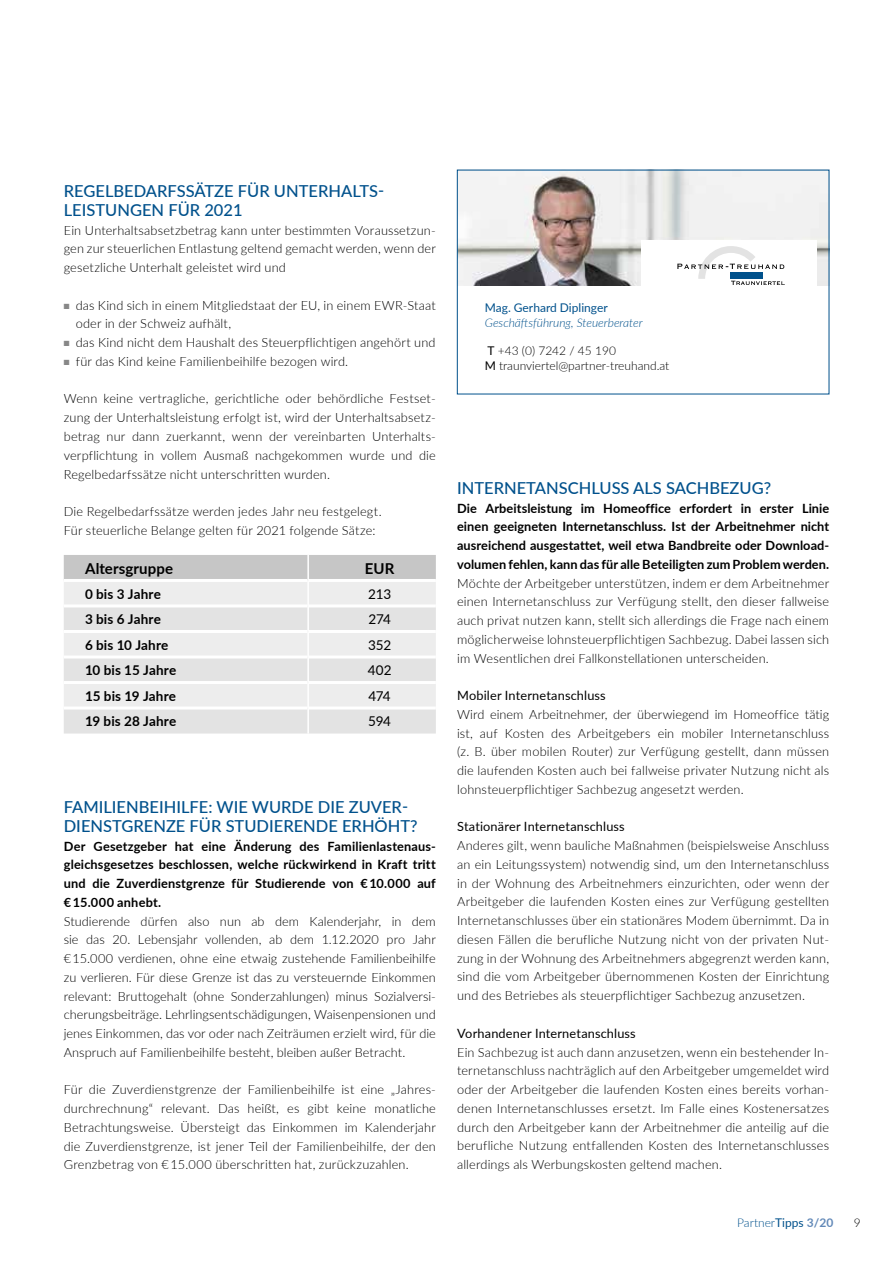
<style>
.page{position:relative;width:893px;height:1263px;background:#fff}
.page>*{position:absolute;margin:0;border:0;box-sizing:border-box;transform-origin:0 0}
.t1{font:500 16.5px/18.8px "Lato";color:#00518c}
.t2{font:700 15px "Lato";letter-spacing:.01em;color:#000}
.t3{font:700 13.5px "Lato";letter-spacing:.01em;color:#000}
.t4{font:13.5px "Lato";letter-spacing:-.015em;color:#000}
.t5{font:300 12.75px/18.8px "Lato";letter-spacing:.01em;color:#000;text-align:justify}
.t6{font:700 12.75px/18.8px "Lato";letter-spacing:.005em;color:#000;text-align:justify}
.t7{font:12.75px "Lato";letter-spacing:.01em;color:#000}
.t8{font:300 12px/15px "Lato";color:#000}
.t9{font:italic 300 12px "Lato";color:#00518c}
.t10{font:12px "Lato";color:#00518c}
.t11{font:300 12px "Lato";color:#00518c}
.s1{color:#878787}
.s2{font-weight:400}
.s3{font-weight:700;color:#6289b8}
</style>
<div class="page">
<div style="left:64px;top:555px;width:372px;height:24px;background:#c6c6c6"></div>
<div style="left:64px;top:582px;width:372px;height:22px;background:#ededed"></div>
<svg style="left:64px;top:607px;width:372px;height:126px;background:#e7e7e7"></svg>
<hr style="left:64px;top:630px;width:243px;height:3px;background:#fff">
<hr style="left:309px;top:630px;width:127px;height:3px;background:#fff">
<hr style="left:64px;top:655px;width:243px;height:3px;background:#fff">
<hr style="left:309px;top:655px;width:127px;height:3px;background:#fff">
<hr style="left:64px;top:681px;width:243px;height:3px;background:#fff">
<hr style="left:309px;top:681px;width:127px;height:3px;background:#fff">
<hr style="left:64px;top:706px;width:243px;height:3px;background:#fff">
<hr style="left:309px;top:706px;width:127px;height:3px;background:#fff">
<hr style="left:307px;top:555px;width:2px;height:25px;background:#fff">
<hr style="left:307px;top:580px;width:2px;height:26px;background:#fff">
<hr style="left:307px;top:606px;width:2px;height:25px;background:#fff">
<hr style="left:307px;top:631px;width:2px;height:26px;background:#fff">
<hr style="left:307px;top:657px;width:2px;height:25px;background:#fff">
<hr style="left:307px;top:682px;width:2px;height:26px;background:#fff">
<hr style="left:307px;top:708px;width:2px;height:25px;background:#fff">
<svg style="left:459px;top:172px;width:368px;height:113px;fill:#f1f1f1"></svg>
<div style="left:641px;top:240px;width:175px;height:54px;background:#fff"></div>
<svg style="left:677px;top:246px;width:108px;height:39px"></svg>
<p class="t1" style="left:64px;top:181px;width:322px">REGELBEDARFSSÄTZE FÜR UNTERHALTS-<br>LEISTUNGEN FÜR 2021</p>
<p class="t5" style="left:64px;top:220px;width:374px">Ein Unterhaltsabsetzbetrag kann unter bestimmten Voraussetzun&shy;gen zur steuerlichen Entlastung geltend gemacht werden, wenn der gesetzliche Unterhalt geleistet wird und</p>
<p class="t5" style="left:76px;top:295px;width:362px;text-indent:-12px"><span class="s1">■</span> das Kind sich in einem Mitgliedstaat der EU, in einem EWR-Staat oder in der Schweiz aufhält,</p>
<p class="t5" style="left:64px;top:333px;width:373px"><span class="s1">■</span> das Kind nicht dem Haushalt des Steuerpflichtigen angehört und</p>
<p class="t5" style="left:64px;top:352px;width:286px"><span class="s1">■</span> für das Kind keine Familienbeihilfe bezogen wird.</p>
<p class="t5" style="left:64px;top:389px;width:374px">Wenn keine vertragliche, gerichtliche oder behördliche Festset&shy;zung der Unterhaltsleistung erfolgt ist, wird der Unterhaltsabsetz&shy;betrag nur dann zuerkannt, wenn der vereinbarten Unterhalts&shy;verpflichtung in vollem Ausmaß nachgekommen wurde und die Regelbedarfssätze nicht unterschritten wurden.</p>
<p class="t5" style="left:64px;top:502px;width:319px">Die Regelbedarfssätze werden jedes Jahr neu festgelegt.<br>Für steuerliche Belange gelten für 2021 folgende Sätze:</p>
<p class="t2" style="left:85px;top:557px;width:90px">Altersgruppe</p>
<p class="t2" style="left:365px;top:557px;width:31px">EUR</p>
<p class="t3" style="left:85px;top:584px;width:77px">0 bis 3 Jahre</p>
<p class="t4" style="left:368px;top:584px;width:25px">213</p>
<p class="t3" style="left:85px;top:609px;width:77px">3 bis 6 Jahre</p>
<p class="t4" style="left:368px;top:610px;width:24px">274</p>
<p class="t3" style="left:85px;top:635px;width:85px">6 bis 10 Jahre</p>
<p class="t4" style="left:368px;top:635px;width:25px">352</p>
<p class="t3" style="left:85px;top:660px;width:93px">10 bis 15 Jahre</p>
<p class="t4" style="left:368px;top:661px;width:25px">402</p>
<p class="t3" style="left:85px;top:686px;width:93px">15 bis 19 Jahre</p>
<p class="t4" style="left:368px;top:686px;width:24px">474</p>
<p class="t3" style="left:85px;top:711px;width:93px">19 bis 28 Jahre</p>
<p class="t4" style="left:368px;top:712px;width:24px">594</p>
<p class="t1" style="left:64px;top:797px;width:355px">FAMILIENBEIHILFE: WIE WURDE DIE ZUVER-<br>DIENSTGRENZE FÜR STUDIERENDE ERHÖHT?</p>
<p class="t6" style="left:64px;top:836px;width:374px">Der Gesetzgeber hat eine Änderung des Familienlastenaus&shy;gleichsgesetzes beschlossen, welche rückwirkend in Kraft tritt und die Zuverdienstgrenze für Studierende von € 10.000 auf € 15.000 anhebt.</p>
<p class="t5" style="left:64px;top:911px;width:374px">Studierende dürfen also nun ab dem Kalenderjahr, in dem sie das 20. Lebensjahr vollenden, ab dem 1.12.2020 pro Jahr € 15.000 verdienen, ohne eine etwaig zustehende Familienbeihilfe zu verlieren. Für diese Grenze ist das zu versteuernde Einkommen relevant: Bruttogehalt (ohne Sonderzahlungen) minus Sozialversi&shy;cherungsbeiträge. Lehrlingsentschädigungen, Waisenpensionen und jenes Einkommen, das vor oder nach Zeiträumen erzielt wird, für die Anspruch auf Familienbeihilfe besteht, bleiben außer Betracht.</p>
<p class="t5" style="left:64px;top:1080px;width:374px">Für die Zuverdienstgrenze der Familienbeihilfe ist eine „Jahres&shy;durchrechnung“ relevant. Das heißt, es gibt keine monatliche Betrachtungsweise. Übersteigt das Einkommen im Kalenderjahr die Zuverdienstgrenze, ist jener Teil der Familienbeihilfe, der den Grenzbetrag von € 15.000 überschritten hat, zurückzuzahlen.</p>
<p class="t10" style="left:485px;top:299px;width:124px">Mag. Gerhard Diplinger</p>
<p class="t9" style="left:485px;top:314px;width:159px">Geschäftsführung, Steuerberater</p>
<p class="t8" style="left:485px;top:343px;width:186px"><span class="s2">T</span> +43 (0) 7242 / 45 190<br><span class="s2">M</span> traunviertel@partner-treuhand.at</p>
<p class="t1" style="left:457px;top:478px;width:316px">INTERNETANSCHLUSS ALS SACHBEZUG?</p>
<p class="t6" style="left:457px;top:498px;width:374px">Die Arbeitsleistung im Homeoffice erfordert in erster Linie einen geeigneten Internetanschluss. Ist der Arbeitnehmer nicht ausreichend ausgestattet, weil etwa Bandbreite oder Download&shy;volumen fehlen, kann das für alle Beteiligten zum Problem werden.</p>
<p class="t5" style="left:457px;top:573px;width:374px">Möchte der Arbeitgeber unterstützen, indem er dem Arbeitnehmer einen Internetanschluss zur Verfügung stellt, den dieser fallweise auch privat nutzen kann, stellt sich allerdings die Frage nach einem möglicherweise lohnsteuerpflichtigen Sachbezug. Dabei lassen sich im Wesentlichen drei Fallkonstellationen unterscheiden.</p>
<p class="t7" style="left:457px;top:686px;width:150px">Mobiler Internetanschluss</p>
<p class="t5" style="left:457px;top:704px;width:374px">Wird einem Arbeitnehmer, der überwiegend im Homeoffice tätig ist, auf Kosten des Arbeitgebers ein mobiler Internetanschluss (z. B. über mobilen Router) zur Verfügung gestellt, dann müssen die laufenden Kosten auch bei fallweise privater Nutzung nicht als lohnsteuerpflichtiger Sachbezug angesetzt werden.</p>
<p class="t7" style="left:457px;top:818px;width:169px">Stationärer Internetanschluss</p>
<p class="t5" style="left:457px;top:836px;width:374px">Anderes gilt, wenn bauliche Maßnahmen (beispielsweise Anschluss an ein Leitungssystem) notwendig sind, um den Internetanschluss in der Wohnung des Arbeitnehmers einzurichten, oder wenn der Arbeitgeber die laufenden Kosten eines zur Verfügung gestellten Internetanschlusses über ein stationäres Modem übernimmt. Da in diesen Fällen die berufliche Nutzung nicht von der privaten Nut&shy;zung in der Wohnung des Arbeitnehmers abgegrenzt werden kann, sind die vom Arbeitgeber übernommenen Kosten der Einrichtung und des Betriebes als steuerpflichtiger Sachbezug anzusetzen.</p>
<p class="t7" style="left:457px;top:1024px;width:180px">Vorhandener Internetanschluss</p>
<p class="t5" style="left:457px;top:1042px;width:374px">Ein Sachbezug ist auch dann anzusetzen, wenn ein bestehender In&shy;ternetanschluss nachträglich auf den Arbeitgeber umgemeldet wird oder der Arbeitgeber die laufenden Kosten eines bereits vorhan&shy;denen Internetanschlusses ersetzt. Im Falle eines Kostenersatzes durch den Arbeitgeber kann der Arbeitnehmer die anteilig auf die berufliche Nutzung entfallenden Kosten des Internetanschlusses allerdings als Werbungskosten geltend machen.</p>
<p class="t11" style="left:737px;top:1214px;width:98px">Partner<span class="s2">Tipps</span> <span class="s3">3/20</span></p>
<p class="t8" style="left:854px;top:1215px;width:8px">9</p>
</div>
